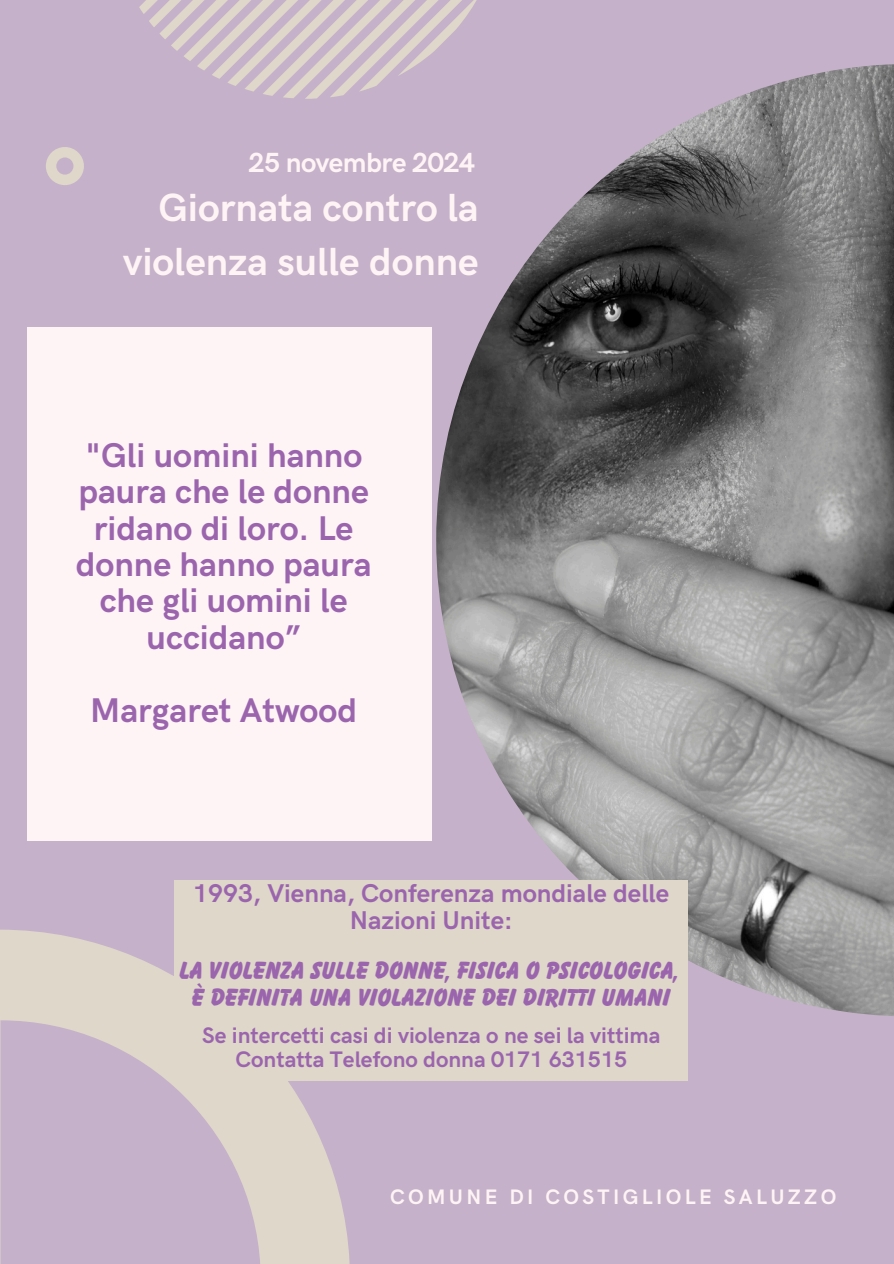
<style>
.page{position:relative;width:894px;height:1264px;background:#fff}
.page>*{position:absolute;margin:0;border:0;box-sizing:border-box;transform-origin:0 0}
.t1{font:700 39.3px/54px "HK Grotesk";color:#fff4f5;text-align:right}
.t2{font:700 34.35px/36.3px "HK Grotesk";color:#9b65ae;text-align:center}
.t3{font:700 27.75px "HK Grotesk";letter-spacing:-.02em;color:#fff4f5}
.t4{font:700 expanded 25.8px "Balloon D";color:#9b65ae}
.t5{font:700 25.8px/26.8px "HK Grotesk";color:#9b65ae;text-align:center}
.t6{font:700 22.5px "HK Grotesk";color:#9b65ae}
.t7{font:700 21px "HK Grotesk";letter-spacing:.16em;color:#fff4f5}
</style>
<div class="page">
<div style="left:0;top:0;width:893px;height:1263px;background:#c5b1c9"></div>
<img style="left:436px;top:64px;width:457px;height:952px">
<svg style="left:139px;top:0;width:364px;height:99px"></svg>
<svg style="left:46px;top:147px;width:38px;height:38px"></svg>
<div style="left:27px;top:327px;width:404px;height:513px;background:#fff4f5"></div>
<svg style="left:0;top:929px;width:350px;height:334px;fill:#dfd7ca"></svg>
<svg style="left:0;top:1020px;width:260px;height:243px"></svg>
<div style="left:174px;top:880px;width:513px;height:200px;background:#dfd7ca"></div>
<h2 class="t3" style="left:248px;top:147px;width:228px">25 novembre 2024</h2>
<h3 class="t1" style="left:123px;top:182px;width:357px">Giornata contro la violenza sulle donne</h3>
<h3 class="t2" style="left:76px;top:438px;width:297px">"Gli uomini hanno paura che le donne ridano di loro. Le donne hanno paura che gli uomini le uccidano”</h3>
<h1 class="t2" style="left:90px;top:693px;width:268px">Margaret Atwood</h1>
<h3 class="t5" style="left:193px;top:880px;width:477px">1993, Vienna, Conferenza mondiale delle<br>Nazioni Unite:</h3>
<p class="t4" style="left:179px;top:961px;width:501px">LA VIOLENZA SULLE DONNE, FISICA O PSICOLOGICA,</p>
<p class="t4" style="left:192px;top:988px;width:480px">È DEFINITA UNA VIOLAZIONE DEI DIRITTI UMANI</p>
<p class="t6" style="left:202px;top:1023px;width:459px">Se intercetti casi di violenza o ne sei la vittima</p>
<p class="t6" style="left:235px;top:1046px;width:393px">Contatta Telefono donna 0171 631515</p>
<p class="t7" style="left:390px;top:1185px;width:448px">COMUNE DI COSTIGLIOLE SALUZZO</p>
</div>
